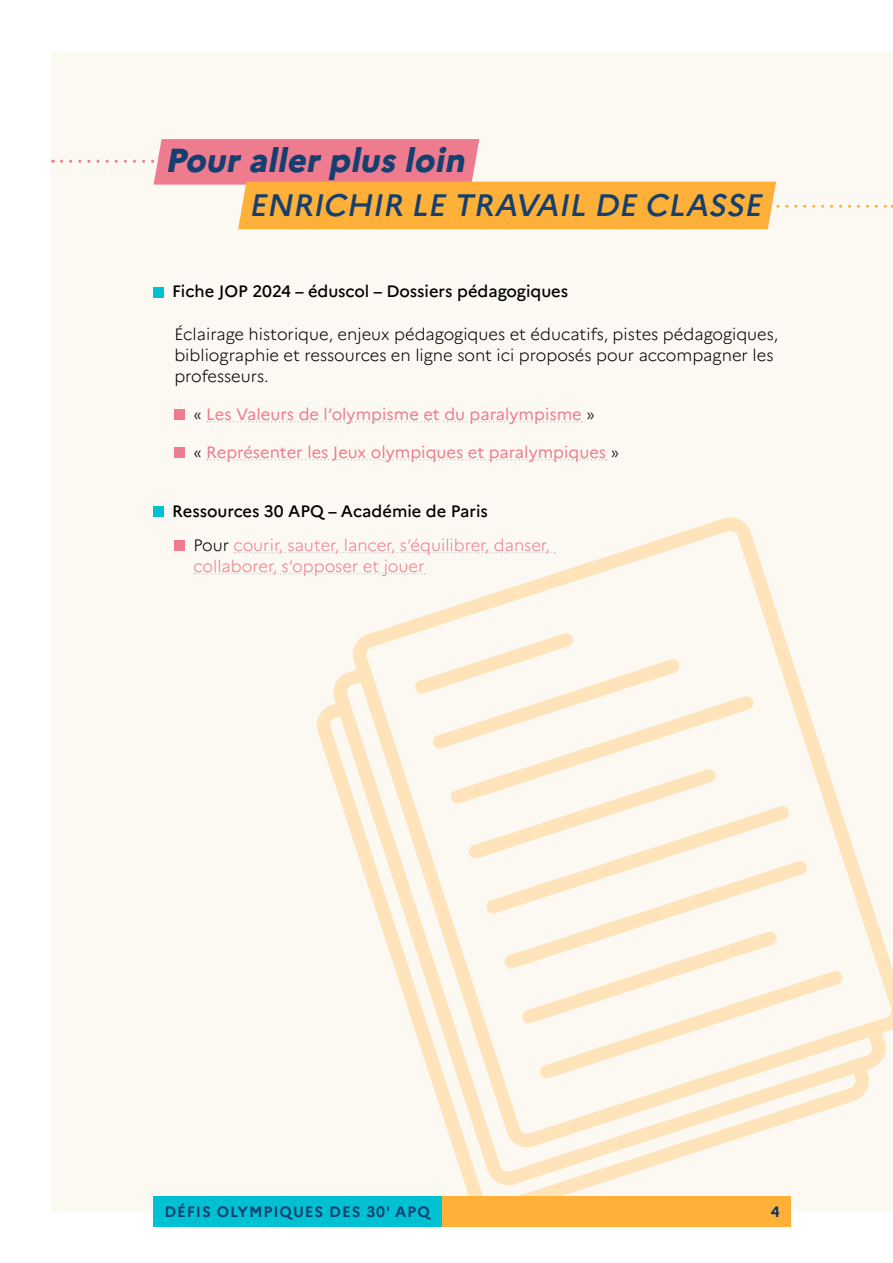
<style>
.page{position:relative;width:893px;height:1263px;background:#fff}
.page>*{position:absolute;margin:0;border:0;box-sizing:border-box;transform-origin:0 0}
.t1{font:italic 800 33.3px "Marianne";color:#134070}
.t2{font:italic 500 31.05px "Marianne";color:#134070}
.t3{font:300 16.5px/21px "Marianne";color:#000}
.t4{font:300 16.5px/33.8px "Marianne";color:#ef7c8e}
.t5{font:16.5px "Marianne";color:#ef7c8e}
.t6{font:500 16.5px "Marianne";color:#000}
.t7{font:700 15px "Marianne";letter-spacing:.06em;color:#134070}
.t8{font:700 15px "Marianne";color:#036}
.s1{font-weight:300;color:#000}
.s2{font-weight:500;color:#000}
.s3{color:#000}
</style>
<div class="page">
<div style="left:51px;top:51px;width:842px;height:1161px;background:#fbf9f2"></div>
<svg style="left:207px;top:421px;width:375px;height:1px"></svg>
<svg style="left:207px;top:459px;width:400px;height:1px"></svg>
<svg style="left:234px;top:552px;width:116px;height:1px"></svg>
<svg style="left:194px;top:573px;width:156px;height:1px"></svg>
<div style="left:153px;top:287px;width:10px;height:10px;background:#00c1d4"></div>
<div style="left:174px;top:409px;width:11px;height:11px;background:#ef7c8e"></div>
<div style="left:174px;top:447px;width:11px;height:11px;background:#ef7c8e"></div>
<div style="left:153px;top:507px;width:10px;height:10px;background:#00c1d4"></div>
<div style="left:174px;top:540px;width:11px;height:11px;background:#ef7c8e"></div>
<div style="left:158px;top:139px;width:317px;height:46px;background:#ef7c8e"></div>
<div style="left:242px;top:182px;width:530px;height:47px;background:#ffb039"></div>
<svg style="left:61px;top:160px;width:97px;height:3px"></svg>
<svg style="left:778px;top:205px;width:115px;height:3px"></svg>
<svg style="left:350px;top:515px;width:543px;height:635px;fill:#fbf9f2"></svg>
<svg style="left:331px;top:666px;width:557px;height:522px;fill:#fbf9f2"></svg>
<svg style="left:314px;top:700px;width:557px;height:512px;fill:#fbf9f2"></svg>
<div style="left:153px;top:1197px;width:289px;height:30px;background:#00c1d4"></div>
<div style="left:442px;top:1197px;width:349px;height:30px;background:#ffb039"></div>
<h1 class="t1" style="left:165px;top:140px;width:308px">Pour aller plus loin</h1>
<h2 class="t2" style="left:249px;top:186px;width:521px">ENRICHIR LE TRAVAIL DE CLASSE</h2>
<p class="t6" style="left:172px;top:281px;width:397px">Fiche JOP 2024 – éduscol – Dossiers pédagogiques</p>
<p class="t3" style="left:174px;top:323px;width:605px">Éclairage historique, enjeux pédagogiques et éducatifs, pistes pédagogiques, bibliographie et ressources en ligne sont ici proposés pour accompagner les professeurs.</p>
<p class="t5" style="left:193px;top:404px;width:403px"><span class="s1">«</span> Les Valeurs de l’olympisme et du paralympisme <span class="s1">»</span></p>
<p class="t5" style="left:193px;top:442px;width:427px"><span class="s1">«</span> Représenter les Jeux olympiques et paralympiques <span class="s1">»</span></p>
<p class="t4" style="left:193px;top:494px;width:358px;text-indent:-21px"><span class="s2">Ressources 30 APQ – Académie de Paris<br></span><span class="s3">Pour</span> courir, sauter, lancer, s’équilibrer, danser,</p>
<p class="t4" style="left:193px;top:549px;width:233px">collaborer, s’opposer et jouer</p>
<p class="t7" style="left:164px;top:1203px;width:267px">DÉFIS OLYMPIQUES DES 30' APQ</p>
<p class="t8" style="left:771px;top:1202px;width:10px">4</p>
</div>
